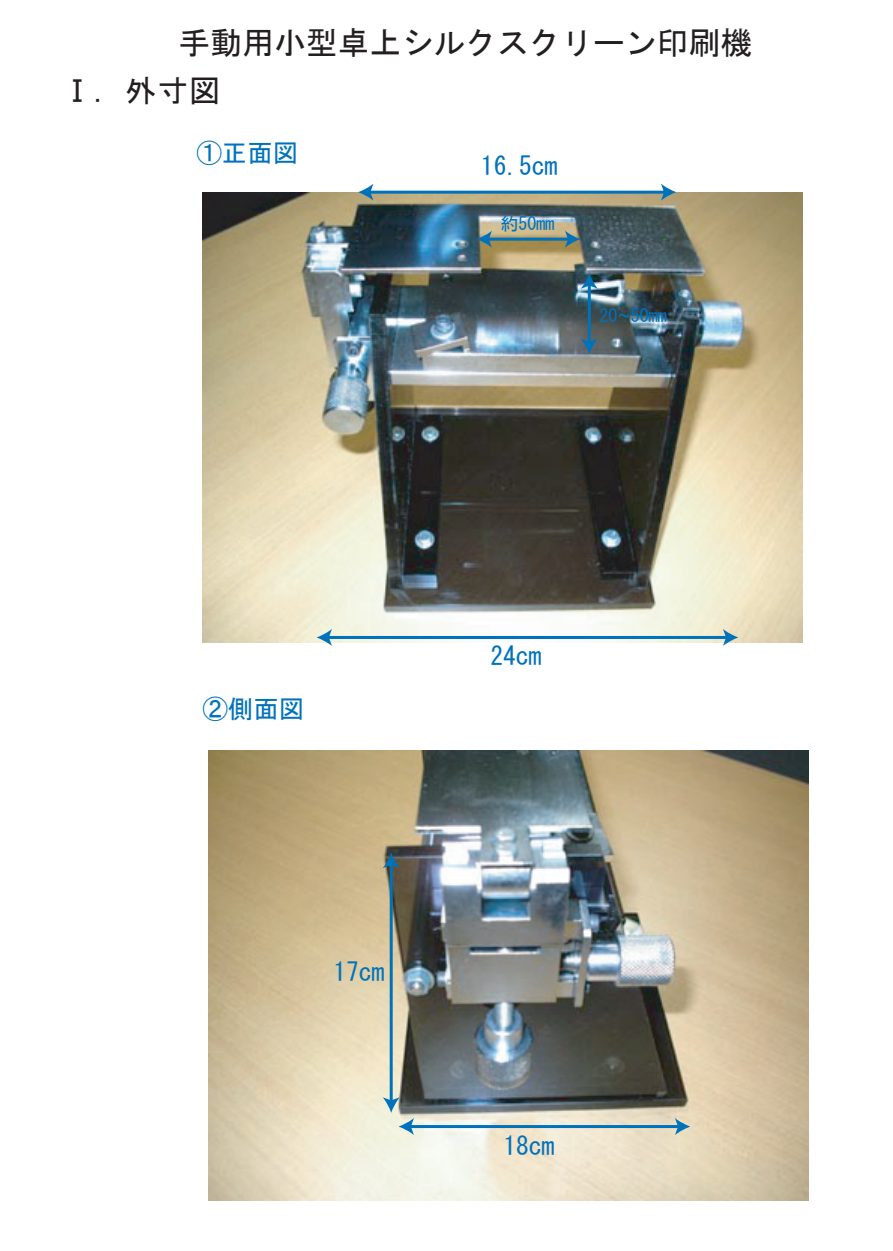
<style>
.page{position:relative;width:893px;height:1251px;background:#fff}
.page>*{position:absolute;margin:0;border:0;box-sizing:border-box;transform-origin:0 0}
.t1{font:31.95px "MS Gothic";color:#231f20}
.t2{font:25.5px "MS Gothic";color:#0072bc}
.t3{font:18px "MS Gothic";color:#0072bc}
</style>
<div class="page">
<img style="left:202px;top:192px;width:600px;height:450px">
<img style="left:208px;top:750px;width:600px;height:450px">
<svg style="left:581px;top:273px;width:17px;height:81px"></svg>
<svg style="left:317px;top:628px;width:421px;height:18px"></svg>
<svg style="left:358px;top:183px;width:318px;height:18px"></svg>
<img style="left:383px;top:852px;width:307px;height:282px">
<svg style="left:477px;top:230px;width:103px;height:18px;background:#88927a"></svg>
<p class="t1" style="left:178px;top:27px;width:576px">手動用小型卓上シルクスクリーン印刷機</p>
<p class="t1" style="left:61px;top:75px;width:161px">Ⅰ．外寸図</p>
<p class="t2" style="left:196px;top:140px;width:104px">①正面図</p>
<p class="t2" style="left:481px;top:153px;width:78px">16.5cm</p>
<p class="t3" style="left:500px;top:215px;width:55px">約50mm</p>
<p class="t3" style="left:599px;top:307px;width:69px">20～50mm</p>
<p class="t2" style="left:202px;top:695px;width:104px">②側面図</p>
<p class="t2" style="left:333px;top:958px;width:53px">17cm</p>
<p class="t2" style="left:490px;top:643px;width:53px">24cm</p>
<p class="t2" style="left:503px;top:1132px;width:53px">18cm</p>
</div>
